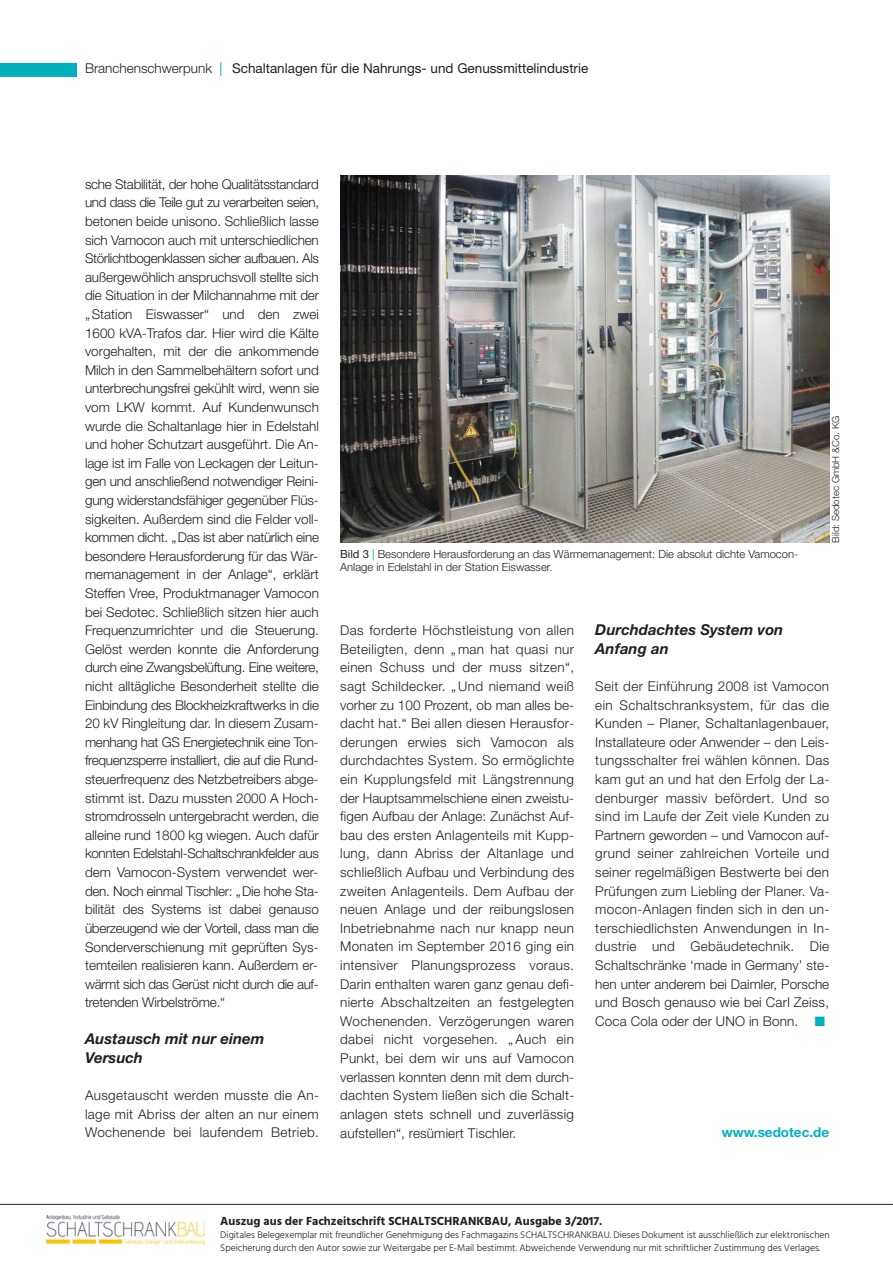
<style>
.page{position:relative;width:893px;height:1263px;background:#fff}
.page>*{position:absolute;margin:0;border:0;box-sizing:border-box;transform-origin:0 0}
.t1{font:italic 700 15px/18.6px "Helvetica Neue";color:#231f20}
.t2{font:300 13.5px/18.6px "Helvetica Neue";letter-spacing:.01em;color:#231f20;text-align:justify}
.t3{font:13.5px "Helvetica Neue";color:#231f20}
.t4{font:700 13.5px "Helvetica Neue";color:#00b0bc}
.t5{font:700 12px "Hind";color:#231f20}
.t6{font:300 11.25px/13.5px "Helvetica Neue";color:#231f20}
.t7{font:300 9.75px/13.2px "Hind";letter-spacing:-.01em;color:#231f20}
.t8{font:300 9.75px "Helvetica Neue";color:#231f20}
.s1{font-weight:300}
.s2{color:#00b0bc}
.s3{font-weight:400}
.s4{font-weight:400;color:#00b0bc}
</style>
<div class="page">
<div style="left:0;top:63px;width:77px;height:13px;background:#00b0bc"></div>
<img style="left:340px;top:176px;width:489px;height:367px">
<hr style="left:0;top:1204px;width:893px;height:1px;background:#231f20">
<img style="left:47px;top:1215px;width:157px;height:29px">
<p class="t3" style="left:85px;top:61px;width:505px"><span class="s1">Branchenschwerpunk</span> <span class="s2">|</span> Schaltanlagen für die Nahrungs- und Genussmittelindustrie</p>
<p class="t2" style="left:85px;top:175px;width:236px">sche Stabilität, der hohe Qualitätsstandard und dass die Teile gut zu verarbeiten seien, betonen beide unisono. Schließlich lasse sich Vamocon auch mit unterschiedlichen Störlichtbogenklassen sicher aufbauen. Als außergewöhlich anspruchsvoll stellte sich die Situation in der Milchannahme mit der „Station Eiswasser“ und den zwei 1600 kVA-Trafos dar. Hier wird die Kälte vorgehalten, mit der die ankommende Milch in den Sammelbehältern sofort und unterbrechungsfrei gekühlt wird, wenn sie vom LKW kommt. Auf Kundenwunsch wurde die Schaltanlage hier in Edelstahl und hoher Schutzart ausgeführt. Die An&shy;lage ist im Falle von Leckagen der Leitun&shy;gen und anschließend notwendiger Reini&shy;gung widerstandsfähiger gegenüber Flüs&shy;sigkeiten. Außerdem sind die Felder voll&shy;kommen dicht. „Das ist aber natürlich eine besondere Herausforderung für das Wär&shy;memanagement in der Anlage“, erklärt Steffen Vree, Produktmanager Vamocon bei Sedotec. Schließlich sitzen hier auch Frequenzumrichter und die Steuerung.<br>Gelöst werden konnte die Anforderung durch eine Zwangsbelüftung. Eine weitere, nicht alltägliche Besonderheit stellte die Einbindung des Blockheizkraftwerks in die 20 kV Ringleitung dar. In diesem Zusam&shy;menhang hat GS Energietechnik eine Ton&shy;frequenzsperre installiert, die auf die Rund&shy;steuerfrequenz des Netzbetreibers abge&shy;stimmt ist. Dazu mussten 2000 A Hoch&shy;stromdrosseln untergebracht werden, die alleine rund 1800 kg wiegen. Auch dafür konnten Edelstahl-Schaltschrankfelder aus dem Vamocon-System verwendet wer&shy;den. Noch einmal Tischler: „Die hohe Sta&shy;bilität des Systems ist dabei genauso überzeugend wie der Vorteil, dass man die Sonderverschienung mit geprüften Sys&shy;temteilen realisieren kann. Außerdem er&shy;wärmt sich das Gerüst nicht durch die auf&shy;tretenden Wirbelströme.“</p>
<p class="t1" style="left:85px;top:1030px;width:181px">Austausch mit nur einem<br>Versuch</p>
<p class="t2" style="left:85px;top:1086px;width:236px">Ausgetauscht werden musste die An&shy;lage mit Abriss der alten an nur einem Wochenende bei laufendem Betrieb.</p>
<p class="t6" style="left:340px;top:547px;width:460px"><span class="s3">Bild 3</span> <span class="s4">|</span> Besondere Herausforderung an das Wärmemanagement: Die absolut dichte Vamocon-<br>Anlage in Edelstahl in der Station Eiswasser.</p>
<p class="t8" style="left:830px;top:542px;width:128px;rotate:-90deg">Bild: Sedotec GmbH &amp;Co. KG</p>
<p class="t2" style="left:340px;top:621px;width:236px">Das forderte Höchstleistung von allen Beteiligten, denn „ man hat quasi nur einen Schuss und der muss sitzen“, sagt Schildecker. „ Und niemand weiß vorher zu 100 Prozent, ob man alles be&shy;dacht hat.“ Bei allen diesen Herausfor&shy;derungen erwies sich Vamocon als durchdachtes System. So ermöglichte ein Kupplungsfeld mit Längstrennung der Hauptsammelschiene einen zweistu&shy;figen Aufbau der Anlage: Zunächst Auf&shy;bau des ersten Anlagenteils mit Kupp&shy;lung, dann Abriss der Altanlage und schließlich Aufbau und Verbindung des zweiten Anlagenteils. Dem Aufbau der neuen Anlage und der reibungslosen Inbetriebnah me nach nur knapp neun Monaten im September 2016 ging ein intensiver Planungsprozess voraus.<br>Darin enthalten waren ganz genau defi&shy;nierte Abschaltzeiten an festgelegten Wochenenden. Verzögerungen waren dabei nicht vorgesehen. „ Auch ein Punkt, bei dem wir uns auf Vamocon verlassen konnten denn mit dem durch&shy;dachten System ließen sich die Schalt&shy;anlagen stets schnell und zuverlässig aufstellen“, resümiert Tischler.</p>
<p class="t1" style="left:595px;top:621px;width:190px">Durchdachtes System von<br>Anfang an</p>
<p class="t2" style="left:595px;top:677px;width:236px">Seit der Einführung 2008 ist Vamocon ein Schaltschranksystem, für das die Kunden – Planer, Schaltanlagenbauer, Installateure oder Anwender – den Leis&shy;tungsschalter frei wählen können. Das kam gut an und hat den Erfolg der La&shy;denburger massiv befördert. Und so sind im Laufe der Zeit viele Kunden zu Partnern geworden – und Vamocon auf&shy;grund seiner zahlreichen Vorteile und seiner regelmäßigen Bestwerte bei den Prüfungen zum Liebling der Planer. Va&shy;mocon-Anlagen finden sich in den un&shy;terschiedlichsten Anwendungen in In&shy;dustrie und Gebäudetechnik. Die Schaltschränke ‘made in Germany’ ste&shy;hen unter anderem bei Daimler, Porsche und Bosch genauso wie bei Carl Zeiss, Coca Cola oder der UNO in Bonn. <span class="s2">■</span></p>
<p class="t4" style="left:722px;top:1125px;width:109px">www.sedotec.de</p>
<p class="t5" style="left:220px;top:1214px;width:384px">Auszug aus der Fachzeitschrift SCHALTSCHRANKBAU, Ausgabe 3/2017.</p>
<p class="t7" style="left:220px;top:1229px;width:611px">Digitales Belegexemplar mit freundlicher Genehmigung des Fachmagazins SCHALTSCHRANKBAU. Dieses Dokument ist ausschließlich zur elektronischen<br>Speicherung durch den Autor sowie zur Weitergabe per E-Mail bestimmt. Abweichende Verwendung nur mit schriftlicher Zustimmung des Verlages.</p>
</div>
